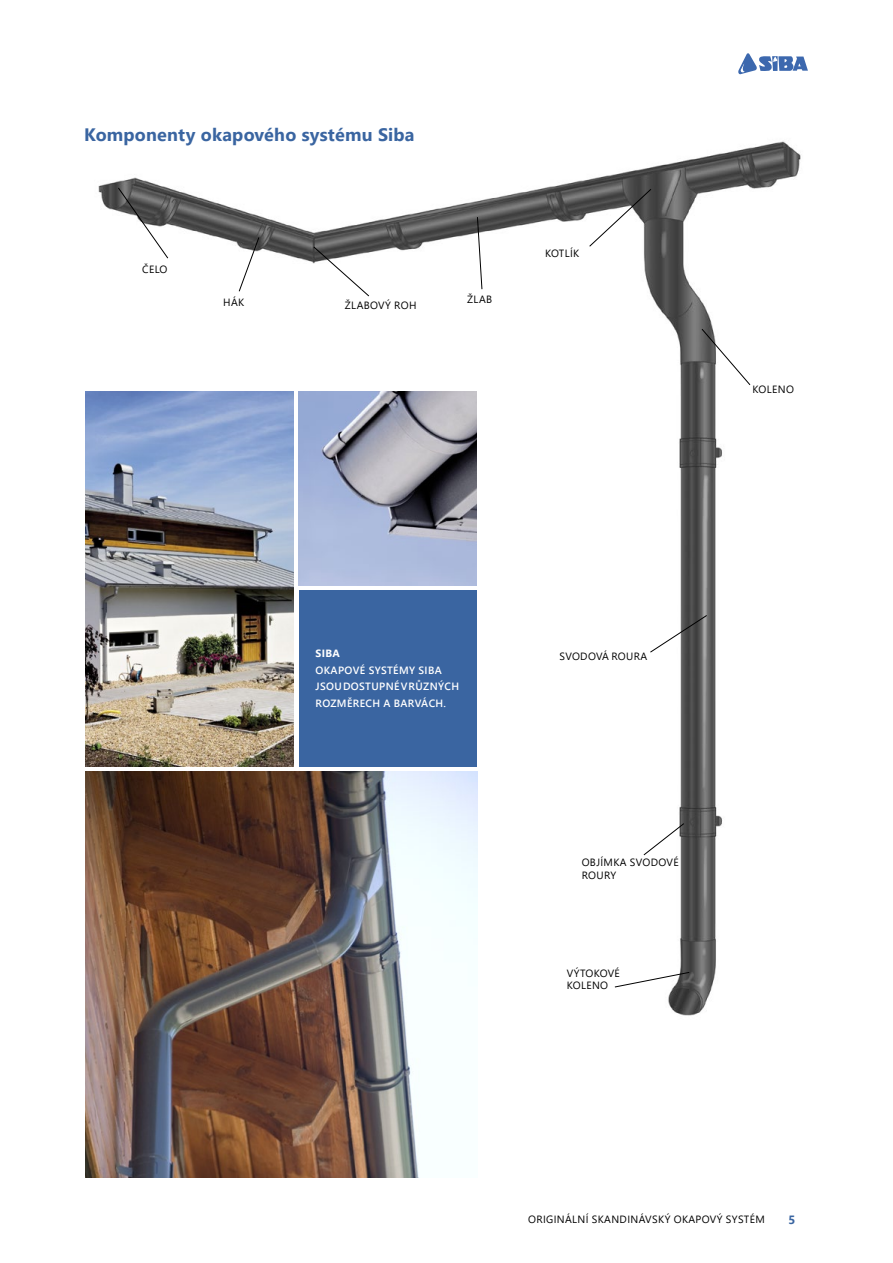
<style>
.page{position:relative;width:893px;height:1263px;background:#fff}
.page>*{position:absolute;margin:0;border:0;box-sizing:border-box;transform-origin:0 0}
.t1{font:700 18px "Segoe UI";letter-spacing:.01em;color:#3a65a1}
.t2{font:700 12px "Segoe UI";color:#3a65a1}
.t3{font:10.5px/12.6px "Segoe UI";letter-spacing:.035em;color:#000}
.t4{font:600 10.5px/16.5px "Segoe UI";letter-spacing:.035em;color:#fff}
.t5{font:700 10.5px "Segoe UI";color:#fff}
</style>
<div class="page">
<img style="left:85px;top:141px;width:716px;height:875px">
<svg style="left:118px;top:187px;width:51px;height:72px"></svg>
<svg style="left:589px;top:188px;width:63px;height:59px"></svg>
<svg style="left:649px;top:614px;width:59px;height:39px"></svg>
<svg style="left:643px;top:823px;width:42px;height:33px"></svg>
<svg style="left:614px;top:972px;width:76px;height:16px"></svg>
<svg style="left:701px;top:328px;width:50px;height:58px"></svg>
<svg style="left:238px;top:237px;width:22px;height:55px"></svg>
<svg style="left:313px;top:246px;width:57px;height:51px"></svg>
<svg style="left:477px;top:216px;width:6px;height:74px"></svg>
<img style="left:85px;top:392px;width:209px;height:375px">
<img style="left:299px;top:392px;width:178px;height:193px">
<img style="left:85px;top:772px;width:392px;height:406px">
<div style="left:299px;top:590px;width:177px;height:177px;background:#3a65a1"></div>
<svg style="left:738px;top:53px;width:70px;height:21px"></svg>
<h1 class="t1" style="left:84px;top:117px;width:332px">Komponenty okapového systému Siba</h1>
<p class="t3" style="left:142px;top:262px;width:27px">ČELO</p>
<p class="t3" style="left:223px;top:295px;width:23px">HÁK</p>
<p class="t3" style="left:345px;top:298px;width:73px">ŽLABOVÝ ROH</p>
<p class="t3" style="left:467px;top:292px;width:27px">ŽLAB</p>
<p class="t3" style="left:545px;top:246px;width:36px">KOTLÍK</p>
<p class="t3" style="left:752px;top:382px;width:43px">KOLENO</p>
<p class="t5" style="left:316px;top:644px;width:26px">SIBA</p>
<p class="t4" style="left:316px;top:661px;width:145px">OKAPOVÉ SYSTÉMY SIBA<br>JSOU DOSTUPNÉ VRŮZNÝCH<br>ROZMĚRECH A BARVÁCH.</p>
<p class="t3" style="left:559px;top:649px;width:89px">SVODOVÁ ROURA</p>
<p class="t3" style="left:582px;top:855px;width:99px">OBJÍMKA SVODOVÉ<br>ROURY</p>
<p class="t3" style="left:567px;top:966px;width:55px">VÝTOKOVÉ<br>KOLENO</p>
<p class="t3" style="left:528px;top:1212px;width:238px">ORIGINÁLNÍ SKAN DINÁVSKÝ OKAPOVÝ SYSTÉM</p>
<p class="t2" style="left:788px;top:1208px;width:8px">5</p>
</div>
